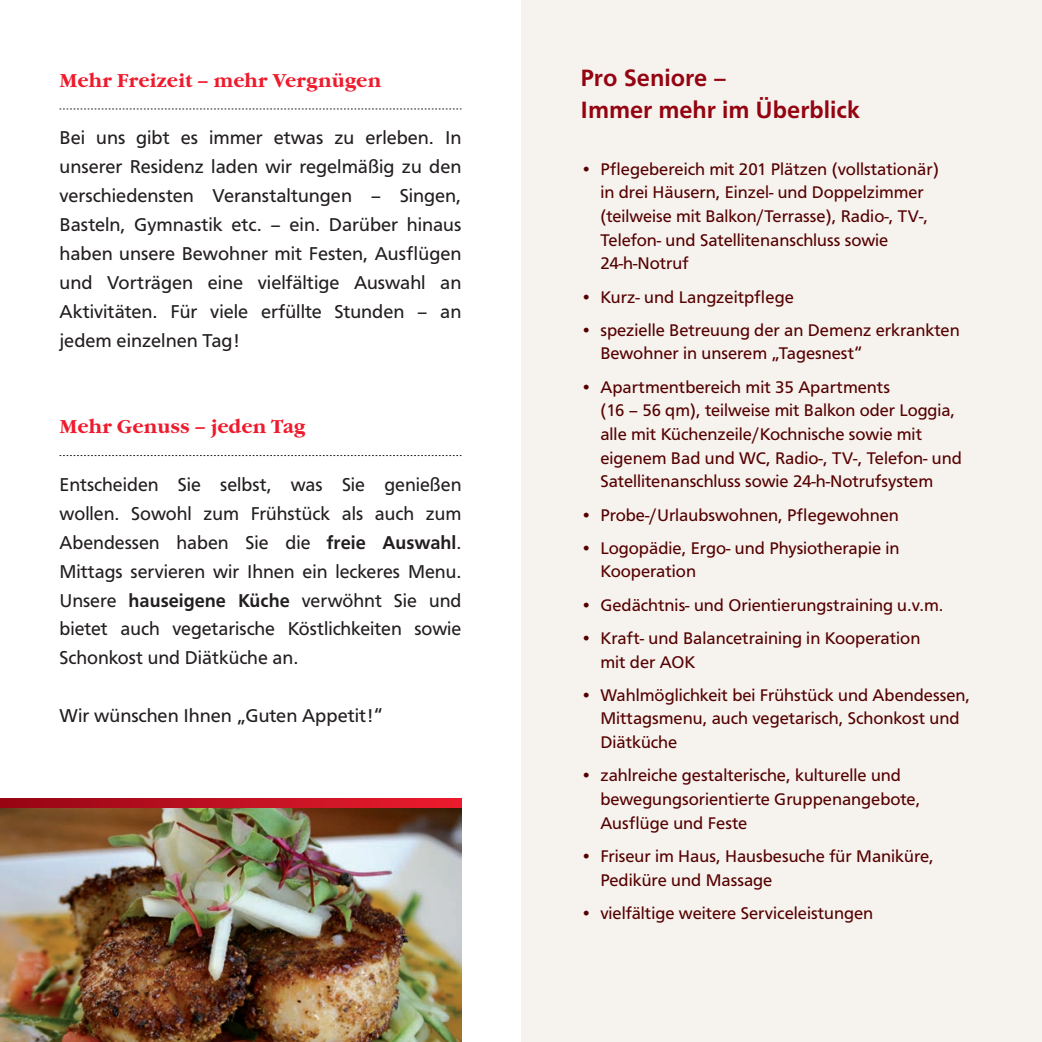
<style>
.page{position:relative;width:1042px;height:1042px;background:#fff}
.page>*{position:absolute;margin:0;border:0;box-sizing:border-box;transform-origin:0 0}
.t1{font:500 24.5px/31.5px "F015 T";color:#940410}
.t2{font:19.25px/28.9px "F015 T";color:#231f20;text-align:justify}
.t3{font:700 19.25px "Garamond Itc T";color:#ee1b2d}
.t4{font:17.5px/23.6px "F015 T";color:#500}
.s1{font-weight:500}
</style>
<div class="page">
<div style="left:521px;top:0;width:521px;height:1042px;background:#f6f3ef"></div>
<svg style="left:0;top:798px;width:461px;height:10px;background:#c01021"></svg>
<img style="left:0;top:808px;width:461px;height:234px">
<svg style="left:60px;top:109px;width:401px;height:1px"></svg>
<svg style="left:60px;top:455px;width:401px;height:1px"></svg>
<p class="t3" style="left:60px;top:69px;width:323px">Mehr Freizeit – mehr Vergnügen</p>
<p class="t2" style="left:60px;top:124px;width:403px">Bei uns gibt es immer etwas zu erleben. In unserer Residenz laden wir regelmäßig zu den verschiedensten Veranstaltungen – Singen, Basteln, Gymnastik etc. – ein. Darüber hinaus haben unsere Bewohner mit Festen, Ausflügen und Vorträgen eine vielfältige Auswahl an Aktivitäten. Für viele erfüllte Stunden – an jedem einzelnen Tag!</p>
<p class="t3" style="left:60px;top:416px;width:247px">Mehr Genuss – jeden Tag</p>
<p class="t2" style="left:60px;top:470px;width:403px">Entscheiden Sie selbst, was Sie genießen wollen. Sowohl zum Frühstück als auch zum Abendessen haben Sie die <span class="s1">freie Auswahl</span>.<br>Mittags servieren wir Ihnen ein leckeres Menu.<br>Unsere <span class="s1">hauseigene Küche</span> verwöhnt Sie und bietet auch vegetarische Köstlichkeiten sowie Schonkost und Diätküche an.</p>
<p class="t2" style="left:60px;top:701px;width:324px">Wir wünschen Ihnen „Guten Appetit!“</p>
<h1 class="t1" style="left:580px;top:63px;width:281px">Pro Seniore –<br>Immer mehr im Überblick</h1>
<p class="t4" style="left:600px;top:157px;width:340px;text-indent:-20px">• Pflegebereich mit 201 Plätzen (vollstationär) in drei Häusern, Einzel- und Doppelzimmer (teilweise mit Balkon/Terrasse), Radio-, TV-, Telefon- und Satellitenanschluss sowie 24-h-Notruf</p>
<p class="t4" style="left:580px;top:285px;width:215px">• Kurz- und Langzeitpflege</p>
<p class="t4" style="left:600px;top:318px;width:361px;text-indent:-20px">• spezielle Betreuung der an Demenz erkrankten<br>Bewohner in unserem „Tagesnest“</p>
<p class="t4" style="left:600px;top:375px;width:363px;text-indent:-20px">• Apartmentbereich mit 35 Apartments<br>(16 – 56 qm), teilweise mit Balkon oder Loggia, alle mit Küchenzeile/Kochnische sowie mit eigenem Bad und WC, Radio-, TV-, Telefon- und Satellitenanschluss sowie 24-h-Notrufsystem</p>
<p class="t4" style="left:580px;top:503px;width:320px">• Probe-/Urlaubswohnen, Pflegewohnen</p>
<p class="t4" style="left:600px;top:536px;width:301px;text-indent:-20px">• Logopädie, Ergo- und Physiotherapie in<br>Kooperation</p>
<p class="t4" style="left:580px;top:593px;width:364px">• Gedächtnis- und Orientierungstraining u.v.m.</p>
<p class="t4" style="left:600px;top:626px;width:321px;text-indent:-20px">• Kraft- und Balancetraining in Kooperation mit der AOK</p>
<p class="t4" style="left:600px;top:683px;width:371px;text-indent:-20px">• Wahlmöglichkeit bei Frühstück und Abendessen,<br>Mittagsmenu, auch vegetarisch, Schonkost und<br>Diätküche</p>
<p class="t4" style="left:600px;top:764px;width:321px;text-indent:-20px">• zahlreiche gestalterische, kulturelle und bewegungsorientierte Gruppenangebote,<br>Ausflüge und Feste</p>
<p class="t4" style="left:600px;top:844px;width:335px;text-indent:-20px">• Friseur im Haus, Hausbesuche für Maniküre,<br>Pediküre und Massage</p>
<p class="t4" style="left:580px;top:901px;width:294px">• vielfältige weitere Serviceleistungen</p>
</div>
